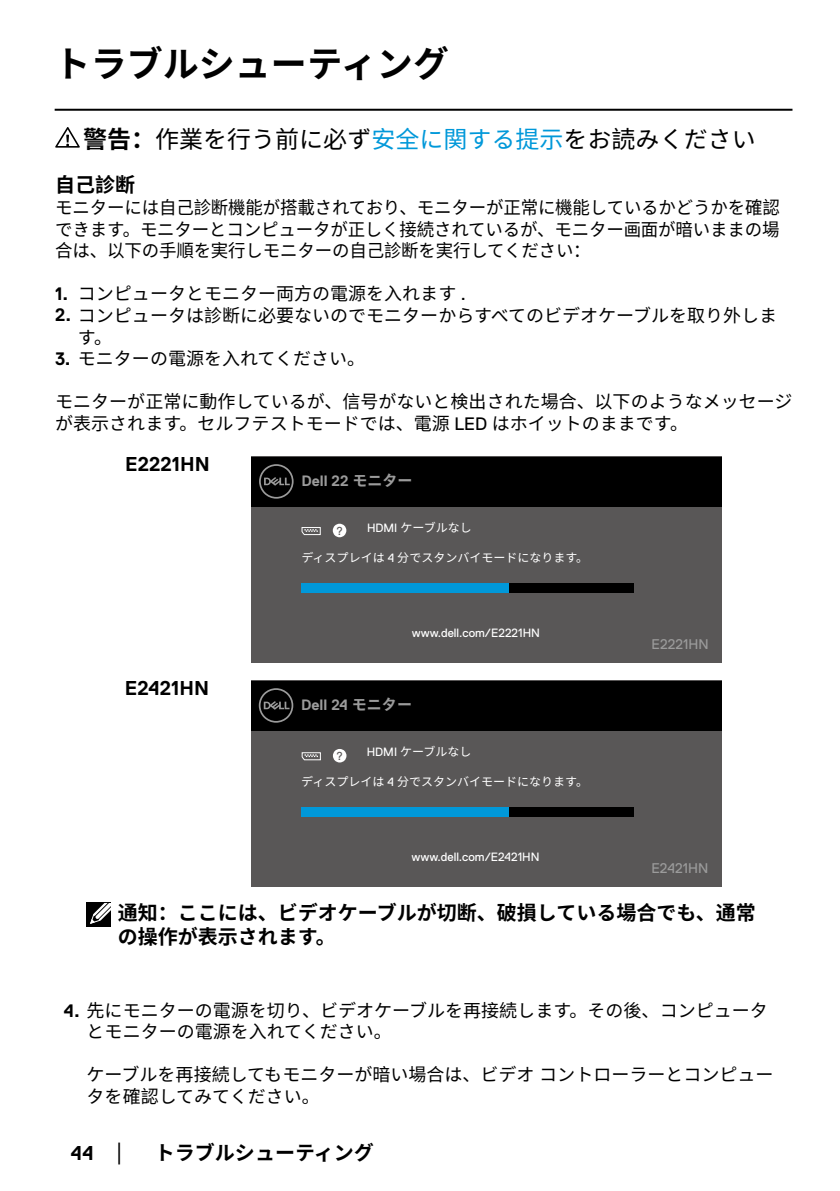
<style>
.page{position:relative;width:840px;height:1191px;background:#fff}
.page>*{position:absolute;margin:0;border:0;box-sizing:border-box;transform-origin:0 0}
.t1{font:700 36px "Noto Sans Hans";color:#000}
.t2{font:24px "Noto Sans Hans";color:#000}
.t3{font:700 20px/24px "Noto Sans Hans";color:#000}
.t4{font:700 20px "Dell Replica";color:#000}
.t5{font:18px/21.6px "Noto Sans Hans";color:#000}
.t6{font:700 15px "Dell Replica";color:#9b9b9b}
.t7{font:14px "Dell Replica";color:#9b9b9b}
.t8{font:12px "Noto Sans Hans";color:#fff}
.t9{font:12px "Dell Replica";color:#fff}
.t10{font:11.6px "Dell Replica";color:#595757}
.s1{font-weight:700}
.s2{color:#0098d9}
.s3{font-family:"Dell Replica";font-weight:700}
.s4{font-family:"Dell Replica"}
.s5{font-family:"Noto Sans Hans"}
.s6{font-family:"Arial";font-weight:400;font-size:18px}
</style>
<div class="page">
<hr style="left:55px;top:109px;width:737px;height:2px;background:#000">
<svg style="left:55px;top:127px;width:25px;height:21px"></svg>
<div style="left:251px;top:457px;width:470px;height:206px;background:#595757"></div>
<div style="left:251px;top:457px;width:470px;height:49px;background:#000"></div>
<svg style="left:259px;top:464px;width:34px;height:34px"></svg>
<div style="left:301px;top:583px;width:332px;height:9px;background:#000"></div>
<div style="left:301px;top:583px;width:208px;height:9px;background:#0098d9"></div>
<svg style="left:332px;top:524px;width:14px;height:13px"></svg>
<svg style="left:301px;top:527px;width:19px;height:8px"></svg>
<div style="left:251px;top:680px;width:470px;height:207px;background:#595757"></div>
<div style="left:251px;top:680px;width:470px;height:50px;background:#000"></div>
<svg style="left:258px;top:688px;width:35px;height:34px"></svg>
<div style="left:301px;top:807px;width:332px;height:9px;background:#000"></div>
<div style="left:301px;top:807px;width:207px;height:9px;background:#0098d9"></div>
<svg style="left:333px;top:749px;width:13px;height:13px"></svg>
<svg style="left:301px;top:752px;width:20px;height:8px"></svg>
<div style="left:87px;top:902px;width:24px;height:25px;background:#000"></div>
<svg style="left:90px;top:903px;width:21px;height:21px"></svg>
<h1 class="t1" style="left:55px;top:43px;width:395px">トラブルシューティング</h1>
<h2 class="t2" style="left:83px;top:126px;width:673px"><span class="s1">警告：</span>作業を行う前に必ず<span class="s2">安全に関する提示</span>をお読みください</h2>
<p class="t3" style="left:55px;top:173px;width:81px">自己診断</p>
<p class="t5" style="left:55px;top:197px;width:725px;text-align:justify">モニターには自己診断機能が搭載されており、モニターが正常に機能しているかどうかを確認できます。モニターとコンピュータが正しく接続されているが、モニター画面が暗いままの場合は、以下の手順を実行しモニターの自己診断を実行してください：</p>
<p class="t5" style="left:55px;top:283px;width:412px"><span class="s3">1.</span> コンピュータとモニター両方の電源を入れます <span class="s4">.</span></p>
<p class="t5" style="left:78px;top:305px;width:700px;text-indent:-23px"><span class="s3">2.</span> コンピュータは診断に必要ないのでモニターからすべてのビデオケーブルを取り外します。</p>
<p class="t5" style="left:55px;top:348px;width:311px"><span class="s3">3.</span> モニターの電源を入れてください。</p>
<p class="t5" style="left:55px;top:391px;width:738px">モニターが正常に動作しているが、信号がないと検出された場合、以下のようなメッセージが表示されます。セルフテストモードでは、電源 <span class="s4">LED</span> はホイットのままです。</p>
<p class="t4" style="left:125px;top:453px;width:86px">E2221HN</p>
<p class="t4" style="left:125px;top:677px;width:86px">E2421HN</p>
<p class="t6" style="left:301px;top:473px;width:112px">Dell 22 <span class="s5">モニター</span></p>
<p class="t10" style="left:336px;top:524px;width:8px">?</p>
<p class="t8" style="left:367px;top:521px;width:106px"><span class="s4">HDMI</span> ケーブルなし</p>
<p class="t8" style="left:301px;top:550px;width:288px">ディスプレイは <span class="s4">4</span> 分でスタンバイモードになります。</p>
<p class="t9" style="left:411px;top:626px;width:130px">www.dell.com/E2221HN</p>
<p class="t6" style="left:301px;top:697px;width:112px">Dell 24 <span class="s5">モニター</span></p>
<p class="t10" style="left:336px;top:749px;width:8px">?</p>
<p class="t8" style="left:366px;top:745px;width:106px"><span class="s4">HDMI</span> ケーブルなし</p>
<p class="t8" style="left:301px;top:774px;width:288px">ディスプレイは <span class="s4">4</span> 分でスタンバイモードになります。</p>
<p class="t9" style="left:411px;top:850px;width:130px">www.dell.com/E2421HN</p>
<p class="t7" style="left:651px;top:636px;width:59px">E2221HN</p>
<p class="t7" style="left:651px;top:860px;width:58px">E2421HN</p>
<p class="t3" style="left:118px;top:901px;width:639px">通知：ここには、ビデオケーブルが切断、破損している場合でも、通常の操作が表示されます。</p>
<p class="t5" style="left:87px;top:999px;width:682px;text-indent:-23px"><span class="s3">4.</span> 先にモニターの電源を切り、ビデオケーブルを再接続します。その後、コンピュータとモニターの電源を入れてください。</p>
<p class="t5" style="left:87px;top:1064px;width:688px">ケーブルを再接続してもモニターが暗い場合は、ビデオコントローラーとコンピュータを確認してみてください。</p>
<p class="t3" style="left:155px;top:1141px;width:220px">トラブルシューティング</p>
<p class="t4" style="left:71px;top:1142px;width:56px">44 <span class="s6">│</span></p>
</div>
